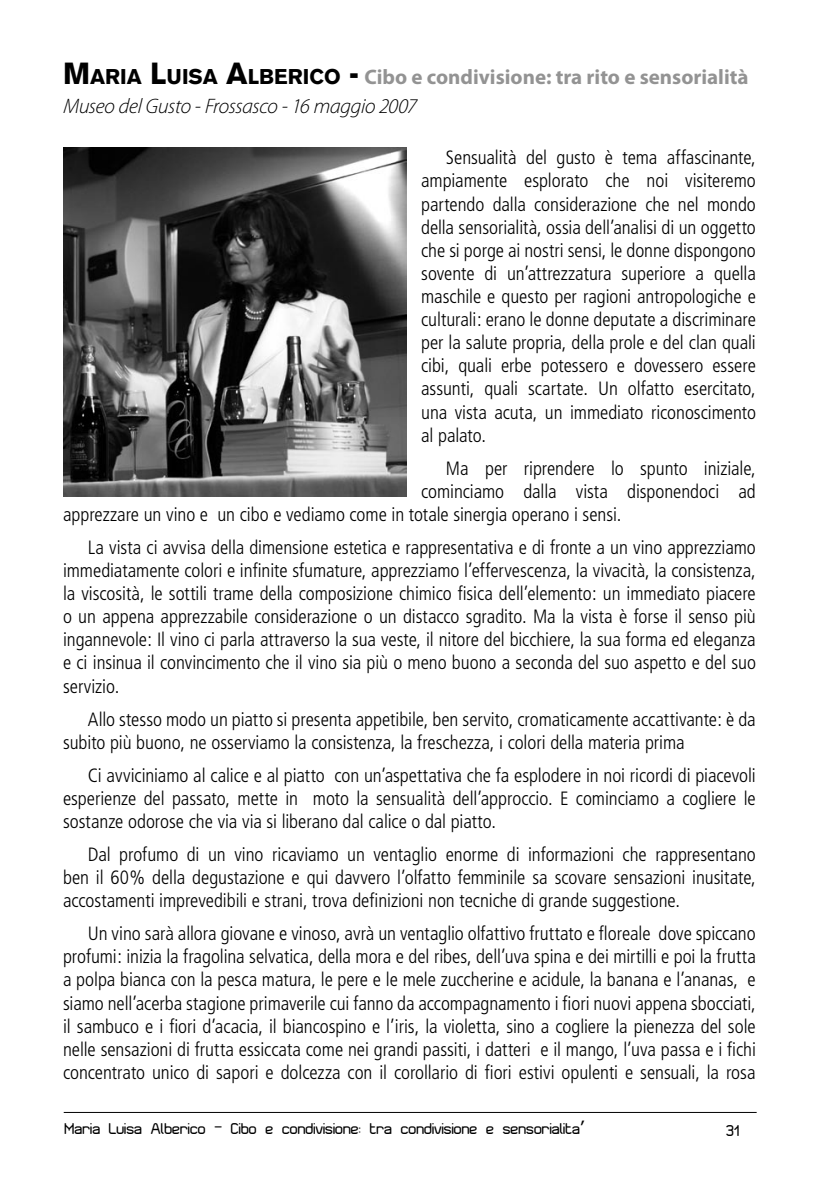
<style>
.page{position:relative;width:819px;height:1191px;background:#fff}
.page>*{position:absolute;margin:0;border:0;box-sizing:border-box;transform-origin:0 0}
.t1{font:700 21px/29.4px "Myriad Pro";color:#939393}
.t2{font:300 condensed 19.25px/23.1px "Frutiger";letter-spacing:-.005em;color:#000;text-align:justify}
.t3{font:17.5px "Superscooprounded";color:#000}
.s1{font-family:"Akzidenz Grotesk CE";font-weight:900;font-size:29.75px;color:#000}
.s2{font-family:"Akzidenz Grotesk CE";font-weight:900;font-size:20.82px;color:#000}
.s3{font-weight:300;font-style:italic;color:#000}
.s4{font-family:"Tahoma"}
</style>
<div class="page">
<hr style="left:64px;top:1112px;width:692px;height:1px;background:#000">
<img style="left:63px;top:148px;width:343px;height:348px">
<p class="t1" style="left:63px;top:62px;width:687px"><span class="s1">M</span><span class="s2">ARIA</span> <span class="s1">L</span><span class="s2">UISA</span> <span class="s1">A</span><span class="s2">LBERICO</span> <span class="s1">-</span> Cibo e condivisione: tra rito e sensorialità<br><span class="s3">Museo del Gusto - Frossasco - 16 maggio 2007</span></p>
<p class="t2" style="left:421px;top:146px;width:336px;text-indent:25px">Sensualità del gusto è tema affascinante, ampiamente esplorato che noi visiteremo partendo dalla considerazione che nel mondo della sensorialità, ossia dell’analisi di un oggetto che si porge ai nostri sensi, le donne dispongono sovente di un’attrezzatura superiore a quella maschile e questo per ragioni antropologiche e culturali: erano le donne deputate a discriminare per la salute propria, della prole e del clan quali cibi, quali erbe potessero e dovessero essere assunti, quali scartate. Un olfatto esercitato, una vista acuta, un immediato riconoscimento al palato.</p>
<p class="t2" style="left:446px;top:457px;width:311px">Ma per riprendere lo spunto iniziale,</p>
<p class="t2" style="left:421px;top:480px;width:336px">cominciamo dalla vista disponendoci ad</p>
<p class="t2" style="left:63px;top:503px;width:559px">apprezzare un vino e un cibo e vediamo come in totale sinergia operano i sensi.</p>
<p class="t2" style="left:63px;top:536px;width:694px;text-indent:25px">La vista ci avvisa della dimensione estetica e rappresentativa e di fronte a un vino apprezziamo immediatamente colori e infinite sfumature, apprezziamo l’effervescenza, la vivacità, la consistenza, la viscosità, le sottili trame della composizione chimico fisica dell’elemento: un immediato piacere o un appena apprezzabile considerazione o un distacco sgradito. Ma la vista è forse il senso più ingannevole: Il vino ci parla attraverso la sua veste, il nitore del bicchiere, la sua forma ed eleganza e ci insinua il convincimento che il vino sia più o meno buono a seconda del suo aspetto e del suo servizio.</p>
<p class="t2" style="left:63px;top:707px;width:694px;text-indent:25px">Allo stesso modo un piatto si presenta appetibile, ben servito, cromaticamente accattivante: è da subito più buono, ne osserviamo la consistenza, la freschezza, i colori della materia prima</p>
<p class="t2" style="left:63px;top:764px;width:694px;text-indent:25px">Ci avviciniamo al calice e al piatto con un’aspettativa che fa esplodere in noi ricordi di piacevoli esperienze del passato, mette in moto la sensualità dell’approccio. E cominciamo a cogliere le sostanze odorose che via via si liberano dal calice o dal piatto.</p>
<p class="t2" style="left:63px;top:843px;width:694px;text-indent:25px">Dal profumo di un vino ricaviamo un ventaglio enorme di informazioni che rappresentano ben il 60% della degustazione e qui davvero l’olfatto femminile sa scovare sensazioni inusitate, accostamenti imprevedibili e strani, trova definizioni non tecniche di grande suggestione.</p>
<p class="t2" style="left:63px;top:922px;width:694px;text-indent:25px">Un vino sarà allora giovane e vinoso, avrà un ventaglio olfattivo fruttato e floreale dove spiccano profumi: inizia la fragolina selvatica, della mora e del ribes, dell’uva spina e dei mirtilli e poi la frutta a polpa bianca con la pesca matura, le pere e le mele zuccherine e acidule, la banana e l’ananas, e siamo nell’acerba stagione primaverile cui fanno da accompagnamento i fiori nuovi appena sbocciati, il sambuco e i fiori d’acacia, il biancospino e l’iris, la violetta, sino a cogliere la pienezza del sole nelle sensazioni di frutta essiccata come nei grandi passiti, i datteri e il mango, l’uva passa e i fichi concentrato unico di sapori e dolcezza con il corollario di fiori estivi opulenti e sensuali, la rosa</p>
<p class="t3" style="left:65px;top:1119px;width:520px">Maria Luisa Alberico - Cibo e condivisione: tra condivisione e sensorialita<span class="s4">’</span></p>
<p class="t3" style="left:726px;top:1121px;width:14px">31</p>
</div>
